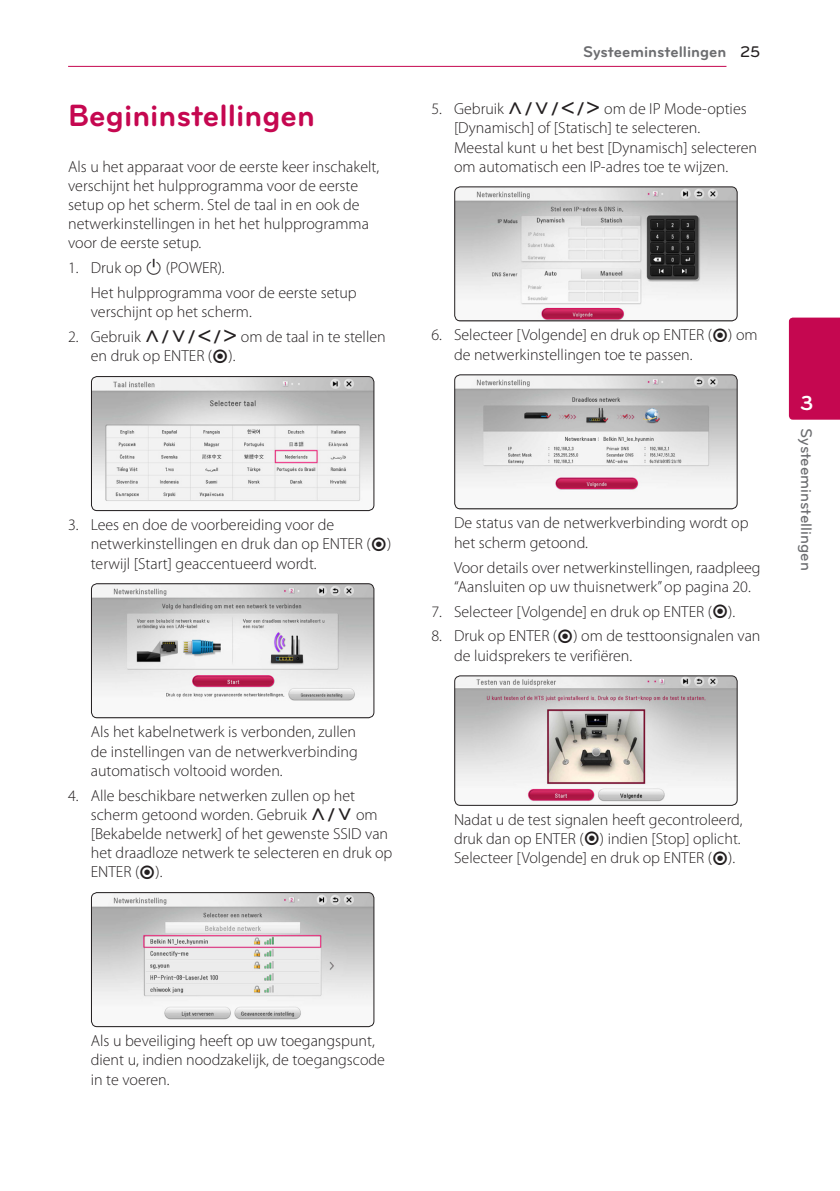
<style>
.page{position:relative;width:840px;height:1191px;background:#fff}
.page>*{position:absolute;margin:0;border:0;box-sizing:border-box;transform-origin:0 0}
.Title_1{font:700 32px "Bryant LG";color:#c50750}
.t1{font:700 21px "Bryant LG";color:#fff}
.Content_text_Num{font:300 16px/19.2px "Myriad Pro";color:#231f20}
.Contents_Text_Sub_Nu{font:300 16px/19.2px "Myriad Pro";color:#231f20}
.Content_text_Light{font:300 16px/19.2px "Myriad Pro";color:#231f20}
.Chapter_Title_Top_R{font:700 16px "Bryant LG";color:#6c6d70}
.Chapter_Title_Side{font:500 16px "Bryant LG";color:#6c6d70}
.Page_No_Right{font:500 16px "Bryant LG";color:#231f20}
.s1{font-family:"UPSYS Common";font-weight:400}
</style>
<div class="page">
<hr style="left:68px;top:66px;width:658px;height:1px;background:#c50750">
<div style="left:788px;top:317px;width:51px;height:103px;background:#c50750"></div>
<img style="left:92px;top:376px;width:282px;height:134px">
<div style="left:91px;top:376px;width:283px;height:135px;border:1px solid #231f20;border-radius:6px"></div>
<img style="left:92px;top:584px;width:282px;height:134px">
<div style="left:91px;top:583px;width:283px;height:135px;border:1px solid #231f20;border-radius:6px"></div>
<img style="left:92px;top:892px;width:282px;height:134px">
<div style="left:91px;top:892px;width:283px;height:135px;border:1px solid #231f20;border-radius:6px"></div>
<img style="left:455px;top:187px;width:281px;height:134px">
<div style="left:454px;top:186px;width:283px;height:135px;border:1px solid #231f20;border-radius:6px"></div>
<img style="left:455px;top:375px;width:281px;height:134px">
<div style="left:454px;top:374px;width:283px;height:135px;border:1px solid #231f20;border-radius:6px"></div>
<img style="left:456px;top:676px;width:280px;height:129px">
<div style="left:454px;top:675px;width:283px;height:131px;border:1px solid #231f20;border-radius:6px"></div>
<p class="Title_1" style="left:68px;top:96px;width:248px">Begininstellingen</p>
<p class="Content_text_Light" style="left:68px;top:156px;width:312px">Als u het apparaat voor de eerste keer inschakelt, verschijnt het hulpprogramma voor de eerste setup op het scherm. Stel de taal in en ook de netwerkinstellingen in het het hulpprogramma voor de eerste setup.</p>
<p class="Content_text_Num" style="left:68px;top:258px;width:158px">1. Druk op <span class="s1">1</span> (POWER).</p>
<p class="Contents_Text_Sub_Nu" style="left:91px;top:283px;width:267px">Het hulpprogramma voor de eerste setup verschijnt op het scherm.</p>
<p class="Content_text_Num" style="left:91px;top:327px;width:296px;text-indent:-23px">2. Gebruik <span class="s1">W/S/A/D</span> om de taal in te stellen en druk op ENTER (<span class="s1">b</span>).</p>
<p class="Content_text_Num" style="left:91px;top:515px;width:302px;text-indent:-23px">3. Lees en doe de voorbereiding voor de netwerkinstellingen en druk dan op ENTER (<span class="s1">b</span>) terwijl [Start] geaccentueerd wordt.</p>
<p class="Contents_Text_Sub_Nu" style="left:91px;top:722px;width:268px;text-align:justify">Als het kabelnetwerk is verbonden, zullen de instellingen van de netwerkverbinding automatisch voltooid worden.</p>
<p class="Content_text_Num" style="left:91px;top:785px;width:303px;text-indent:-23px">4. Alle beschikbare netwerken zullen op het scherm getoond worden. Gebruik <span class="s1">W/S</span> om [Bekabelde netwerk] of het gewenste SSID van het draadloze netwerk te selecteren en druk op ENTER (<span class="s1">b</span>).</p>
<p class="Chapter_Title_Top_R" style="left:583px;top:42px;width:145px">Systeeminstellingen</p>
<p class="Page_No_Right" style="left:739px;top:42px;width:22px">25</p>
<p class="Content_text_Num" style="left:454px;top:99px;width:304px;text-indent:-23px">5. Gebruik <span class="s1">W/S/A/D</span> om de IP Mode-opties [Dynamisch] of [Statisch] te selecteren.<br>Meestal kunt u het best [Dynamisch] selecteren om automatisch een IP-adres toe te wijzen.</p>
<p class="Content_text_Num" style="left:454px;top:325px;width:305px;text-indent:-23px">6. Selecteer [Volgende] en druk op ENTER (<span class="s1">b</span>) om de netwerkinstellingen toe te passen.</p>
<p class="Contents_Text_Sub_Nu" style="left:454px;top:513px;width:296px">De status van de netwerkverbinding wordt op het scherm getoond.</p>
<p class="Contents_Text_Sub_Nu" style="left:454px;top:557px;width:308px">Voor details over netwerkinstellingen, raadpleeg “Aansluiten op uw thuisnetwerk” op pagina 20.</p>
<p class="Content_text_Num" style="left:431px;top:601px;width:305px">7. Selecteer [Volgende] en druk op ENTER (<span class="s1">b</span>).</p>
<p class="Content_text_Num" style="left:454px;top:626px;width:308px;text-indent:-23px">8. Druk op ENTER (<span class="s1">b</span>) om de testtoonsignalen van de luidsprekers te verifiëren.</p>
<p class="t1" style="left:799px;top:390px;width:15px">3</p>
<p class="Chapter_Title_Side" style="left:815px;top:428px;width:144px;rotate:90deg">Systeeminstellingen</p>
<p class="Contents_Text_Sub_Nu" style="left:454px;top:810px;width:290px;text-align:justify">Nadat u de test signalen heeft gecontroleerd, druk dan op ENTER (<span class="s1">b</span>) indien [Stop] oplicht.<br>Selecteer [Volgende] en druk op ENTER (<span class="s1">b</span>).</p>
<p class="Contents_Text_Sub_Nu" style="left:91px;top:1031px;width:295px">Als u beveiliging heeft op uw toegangspunt, dient u, indien noodzakelijk, de toegangscode in te voeren.</p>
</div>
